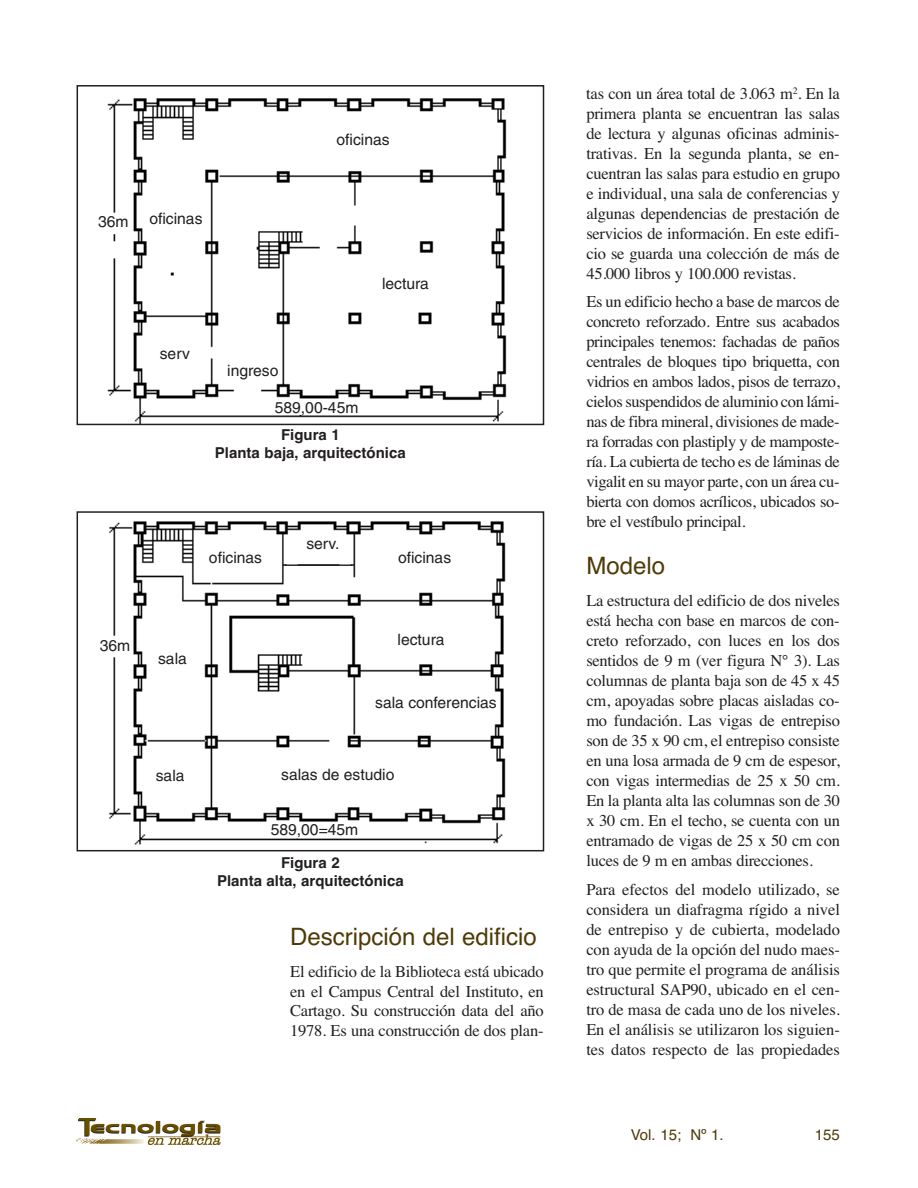
<style>
.page{position:relative;width:918px;height:1188px;background:#fff}
.page>*{position:absolute;margin:0;border:0;box-sizing:border-box;transform-origin:0 0}
.t1{font:24px "Helvetica";color:#4f3a07}
.t2{font:16.5px/20px "Times";letter-spacing:-.015em;color:#231f20;text-align:justify}
.t3{font:15.6px "Helvetica";color:#231f20}
.t4{font:700 15px/18px "Helvetica";color:#231f20;text-align:center}
.t5{font:15px "Helvetica";color:#4f3a07}
</style>
<div class="page">
<img style="left:77px;top:1118px;width:143px;height:27px">
<img style="left:107px;top:98px;width:400px;height:324px">
<div style="left:377px;top:274px;width:56px;height:19px;background:#fff"></div>
<div style="left:269px;top:400px;width:93px;height:14px;background:#fff"></div>
<div style="left:224px;top:362px;width:56px;height:19px;background:#fff"></div>
<div style="left:157px;top:347px;width:38px;height:16px;background:#fff"></div>
<div style="left:96px;top:214px;width:35px;height:20px;background:#fff"></div>
<div style="left:146px;top:211px;width:58px;height:17px;background:#fff"></div>
<div style="left:332px;top:131px;width:62px;height:21px;background:#fff"></div>
<div style="left:77px;top:85px;width:467px;height:340px;border:2px solid #231f20"></div>
<img style="left:109px;top:521px;width:397px;height:324px">
<div style="left:395px;top:550px;width:60px;height:19px;background:#fff"></div>
<div style="left:394px;top:630px;width:55px;height:19px;background:#fff"></div>
<div style="left:372px;top:694px;width:126px;height:17px;background:#fff"></div>
<div style="left:266px;top:822px;width:95px;height:15px;background:#fff"></div>
<div style="left:278px;top:767px;width:118px;height:18px;background:#fff"></div>
<div style="left:152px;top:769px;width:37px;height:16px;background:#fff"></div>
<div style="left:156px;top:651px;width:34px;height:18px;background:#fff"></div>
<div style="left:96px;top:639px;width:36px;height:15px;background:#fff"></div>
<div style="left:304px;top:537px;width:39px;height:15px;background:#fff"></div>
<div style="left:206px;top:550px;width:59px;height:17px;background:#fff"></div>
<svg style="left:283px;top:564px;width:71px;height:3px"></svg>
<div style="left:77px;top:511px;width:467px;height:340px;border:2px solid #231f20"></div>
<p class="t3" style="left:337px;top:134px;width:55px">oficinas</p>
<p class="t3" style="left:98px;top:216px;width:32px">36m</p>
<p class="t3" style="left:149px;top:213px;width:55px">oficinas</p>
<p class="t3" style="left:382px;top:278px;width:48px">lectura</p>
<p class="t3" style="left:160px;top:348px;width:32px">serv</p>
<p class="t3" style="left:227px;top:365px;width:53px">ingreso</p>
<p class="t3" style="left:275px;top:402px;width:85px">589,00-45m</p>
<p class="t4" style="left:215px;top:426px;width:192px">Figura 1<br>Planta baja, arquitectónica</p>
<p class="t3" style="left:306px;top:537px;width:35px">serv.</p>
<p class="t3" style="left:209px;top:552px;width:55px">oficinas</p>
<p class="t3" style="left:398px;top:552px;width:55px">oficinas</p>
<p class="t3" style="left:100px;top:640px;width:32px">36m</p>
<p class="t3" style="left:158px;top:653px;width:30px">sala</p>
<p class="t3" style="left:156px;top:770px;width:30px">sala</p>
<p class="t3" style="left:398px;top:634px;width:48px">lectura</p>
<p class="t3" style="left:375px;top:697px;width:123px">sala conferencias</p>
<p class="t3" style="left:281px;top:769px;width:115px">salas de estudio</p>
<p class="t3" style="left:271px;top:824px;width:89px">589,00=45m</p>
<p class="t4" style="left:217px;top:854px;width:188px">Figura 2<br>Planta alta, arquitectónica</p>
<h1 class="t1" style="left:290px;top:923px;width:248px">Descripción del edificio</h1>
<p class="t2" style="left:290px;top:961px;width:255px">El edificio de la Biblioteca está ubicado en el Campus Central del Instituto, en Cartago. Su construcción data del año 1978. Es una construcción de dos plan-</p>
<p class="t2" style="left:586px;top:83px;width:255px">tas con un área total de 3.063 m<sup>2</sup>. En la primera planta se encuentran las salas de lectura y algunas oficinas adminis&shy;trativas. En la segunda planta, se en&shy;cuentran las salas para estudio en grupo e individual, una sala de conferencias y algunas dependencias de prestación de servicios de información. En este edifi&shy;cio se guarda una colección de más de 45.000 libros y 100.000 revistas.</p>
<p class="t2" style="left:586px;top:292px;width:255px">Es un edificio hecho a base de marcos de concreto reforzado. Entre sus acabados principales tenemos: fachadas de paños centrales de bloques tipo briquetta, con vidrios en ambos lados, pisos de terrazo, cielos suspendidos de aluminio con lámi&shy;nas de fibra mineral, divisiones de made&shy;ra forradas con plastiply y de mamposte&shy;ría. La cubierta de techo es de láminas de vigalit en su mayor parte, con un área cu&shy;bierta con domos acrílicos, ubicados so&shy;bre el vestíbulo principal.</p>
<h1 class="t1" style="left:586px;top:552px;width:80px">Modelo</h1>
<p class="t2" style="left:586px;top:591px;width:255px">La estructura del edificio de dos niveles está hecha con base en marcos de con&shy;creto reforzado, con luces en los dos sentidos de 9 m (ver figura N° 3). Las columnas de planta baja son de 45 x 45 cm, apoyadas sobre placas aisladas co&shy;mo fundación. Las vigas de entrepiso son de 35 x 90 cm, el entrepiso consiste en una losa armada de 9 cm de espesor, con vigas intermedias de 25 x 50 cm.<br>En la planta alta las columnas son de 30 x 30 cm. En el techo, se cuenta con un entramado de vigas de 25 x 50 cm con luces de 9 m en ambas direcciones.</p>
<p class="t2" style="left:586px;top:879px;width:255px">Para efectos del modelo utilizado, se considera un diafragma rígido a nivel de entrepiso y de cubierta, modelado con ayuda de la opción del nudo maes&shy;tro que permite el programa de análisis estructural SAP90, ubicado en el cen&shy;tro de masa de cada uno de los niveles.<br>En el análisis se utilizaron los siguien&shy;tes datos respecto de las propiedades</p>
<p class="t5" style="left:631px;top:1126px;width:95px">Vol. 15; Nº 1.</p>
<p class="t5" style="left:815px;top:1126px;width:27px">155</p>
</div>
